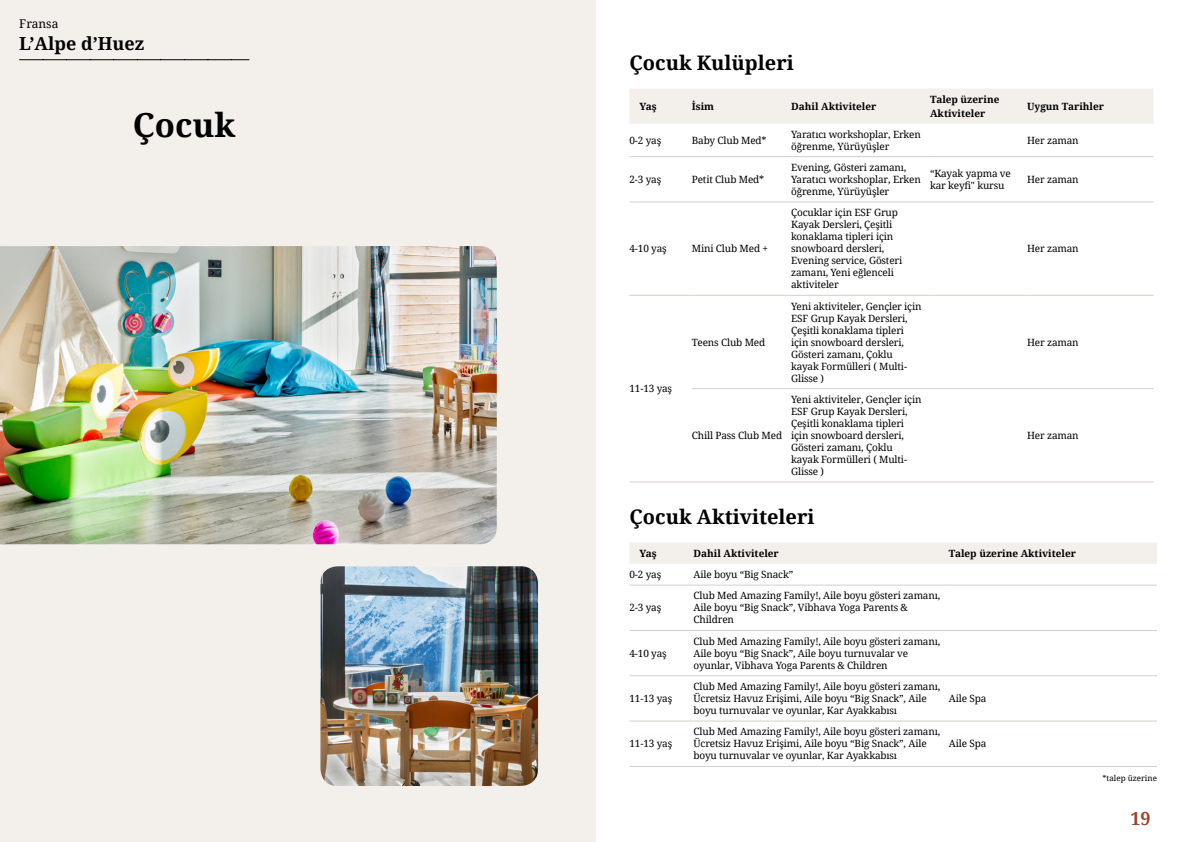
<style>
.page{position:relative;width:1191px;height:842px;background:#fff}
.page>*{position:absolute;margin:0;border:0;box-sizing:border-box;transform-origin:0 0}
.t1{font:700 33px "Noto Serif";color:#000}
.t2{font:700 20px "Noto Serif";color:#000}
.t3{font:700 18px "Noto Serif";color:#000}
.t4{font:700 18px "Noto Serif";color:#9d432c}
.t5{font:12px "Noto Serif";color:#000}
.t6{font:10px/12px "Noto Serif";letter-spacing:-.015em;color:#000}
.t7{font:700 10px/14px "Noto Serif";color:#000}
.t8{font:8px "Noto Serif";color:#000}
</style>
<div class="page">
<div style="left:0;top:0;width:595px;height:842px;background:#f3f0ec"></div>
<img style="left:0;top:246px;width:497px;height:298px">
<img style="left:320px;top:566px;width:218px;height:220px">
<svg style="left:20px;top:59px;width:229px;height:1px"></svg>
<div style="left:630px;top:89px;width:523px;height:35px;background:#f3f0ec"></div>
<hr style="left:629px;top:481px;width:63px;height:1px;background:#d7cdc1">
<hr style="left:629px;top:156px;width:63px;height:1px;background:#d7cdc1">
<hr style="left:692px;top:156px;width:99px;height:1px;background:#d7cdc1">
<hr style="left:791px;top:156px;width:139px;height:1px;background:#d7cdc1">
<hr style="left:930px;top:156px;width:97px;height:1px;background:#d7cdc1">
<hr style="left:1027px;top:156px;width:126px;height:1px;background:#d7cdc1">
<hr style="left:629px;top:201px;width:63px;height:1px;background:#d7cdc1">
<hr style="left:692px;top:201px;width:99px;height:1px;background:#d7cdc1">
<hr style="left:791px;top:201px;width:139px;height:1px;background:#d7cdc1">
<hr style="left:930px;top:201px;width:97px;height:1px;background:#d7cdc1">
<hr style="left:1027px;top:201px;width:126px;height:1px;background:#d7cdc1">
<hr style="left:629px;top:295px;width:63px;height:1px;background:#d7cdc1">
<hr style="left:692px;top:295px;width:99px;height:1px;background:#d7cdc1">
<hr style="left:791px;top:295px;width:139px;height:1px;background:#d7cdc1">
<hr style="left:930px;top:295px;width:97px;height:1px;background:#d7cdc1">
<hr style="left:1027px;top:295px;width:126px;height:1px;background:#d7cdc1">
<hr style="left:692px;top:388px;width:99px;height:1px;background:#d7cdc1">
<hr style="left:791px;top:388px;width:139px;height:1px;background:#d7cdc1">
<hr style="left:930px;top:388px;width:97px;height:1px;background:#d7cdc1">
<hr style="left:1027px;top:388px;width:126px;height:1px;background:#d7cdc1">
<hr style="left:692px;top:481px;width:99px;height:1px;background:#d7cdc1">
<hr style="left:791px;top:481px;width:139px;height:1px;background:#d7cdc1">
<hr style="left:930px;top:481px;width:97px;height:1px;background:#d7cdc1">
<hr style="left:1027px;top:481px;width:126px;height:1px;background:#d7cdc1">
<div style="left:630px;top:542px;width:527px;height:22px;background:#f3f0ec"></div>
<hr style="left:629px;top:585px;width:64px;height:1px;background:#d7cdc1">
<hr style="left:693px;top:585px;width:255px;height:1px;background:#d7cdc1">
<hr style="left:948px;top:585px;width:209px;height:1px;background:#d7cdc1">
<hr style="left:629px;top:630px;width:64px;height:1px;background:#d7cdc1">
<hr style="left:693px;top:630px;width:255px;height:1px;background:#d7cdc1">
<hr style="left:948px;top:630px;width:209px;height:1px;background:#d7cdc1">
<hr style="left:629px;top:675px;width:64px;height:1px;background:#d7cdc1">
<hr style="left:693px;top:675px;width:255px;height:1px;background:#d7cdc1">
<hr style="left:948px;top:675px;width:209px;height:1px;background:#d7cdc1">
<hr style="left:629px;top:720px;width:64px;height:1px;background:#d7cdc1">
<hr style="left:693px;top:720px;width:255px;height:1px;background:#d7cdc1">
<hr style="left:948px;top:720px;width:209px;height:1px;background:#d7cdc1">
<hr style="left:629px;top:766px;width:64px;height:1px;background:#d7cdc1">
<hr style="left:693px;top:766px;width:255px;height:1px;background:#d7cdc1">
<hr style="left:948px;top:766px;width:209px;height:1px;background:#d7cdc1">
<p class="t5" style="left:19px;top:16px;width:41px">Fransa</p>
<h3 class="t3" style="left:19px;top:31px;width:127px">L’Alpe d’Huez</h3>
<h1 class="t1" style="left:133px;top:102px;width:104px">Çocuk</h1>
<h2 class="t2" style="left:629px;top:49px;width:166px">Çocuk Kulüpleri</h2>
<p class="t7" style="left:639px;top:99px;width:19px">Yaş</p>
<p class="t7" style="left:692px;top:99px;width:24px">İsim</p>
<p class="t7" style="left:791px;top:99px;width:87px">Dahil Aktiviteler</p>
<p class="t7" style="left:930px;top:92px;width:71px">Talep üzerine<br>Aktiviteler</p>
<p class="t7" style="left:1027px;top:99px;width:78px">Uygun Tarihler</p>
<p class="t6" style="left:629px;top:134px;width:33px">0-2 yaş</p>
<p class="t6" style="left:692px;top:134px;width:76px">Baby Club Med*</p>
<p class="t6" style="left:791px;top:128px;width:131px">Yaratıcı workshoplar, Erken öğrenme, Yürüyüşler</p>
<p class="t6" style="left:1027px;top:134px;width:53px">Her zaman</p>
<p class="t6" style="left:629px;top:173px;width:33px">2-3 yaş</p>
<p class="t6" style="left:692px;top:173px;width:74px">Petit Club Med*</p>
<p class="t6" style="left:791px;top:161px;width:131px">Evening, Gösteri zamanı,<br>Yaratıcı workshoplar, Erken öğrenme, Yürüyüşler</p>
<p class="t6" style="left:930px;top:167px;width:82px">“Kayak yapma ve kar keyfi" kursu</p>
<p class="t6" style="left:1027px;top:173px;width:53px">Her zaman</p>
<p class="t6" style="left:629px;top:242px;width:39px">4-10 yaş</p>
<p class="t6" style="left:692px;top:242px;width:78px">Mini Club Med +</p>
<p class="t6" style="left:791px;top:206px;width:113px">Çocuklar için ESF Grup<br>Kayak Dersleri, Çeşitli konaklama tipleri için snowboard dersleri,<br>Evening service, Gösteri zamanı, Yeni eğlenceli aktiviteler</p>
<p class="t6" style="left:1027px;top:242px;width:53px">Her zaman</p>
<p class="t6" style="left:692px;top:335px;width:75px">Teens Club Med</p>
<p class="t6" style="left:791px;top:299px;width:132px">Yeni aktiviteler, Gençler için<br>ESF Grup Kayak Dersleri,<br>Çeşitli konaklama tipleri için snowboard dersleri,<br>Gösteri zamanı, Çoklu kayak Formülleri ( Multi-<br>Glisse )</p>
<p class="t6" style="left:1027px;top:335px;width:53px">Her zaman</p>
<p class="t6" style="left:629px;top:382px;width:44px">11-13 yaş</p>
<p class="t6" style="left:692px;top:429px;width:92px">Chill Pass Club Med</p>
<p class="t6" style="left:791px;top:393px;width:132px">Yeni aktiviteler, Gençler için<br>ESF Grup Kayak Dersleri,<br>Çeşitli konaklama tipleri için snowboard dersleri,<br>Gösteri zamanı, Çoklu kayak Formülleri ( Multi-<br>Glisse )</p>
<p class="t6" style="left:1027px;top:429px;width:53px">Her zaman</p>
<h2 class="t2" style="left:629px;top:503px;width:186px">Çocuk Aktiviteleri</h2>
<p class="t7" style="left:639px;top:546px;width:19px">Yaş</p>
<p class="t7" style="left:693px;top:546px;width:87px">Dahil Aktiviteler</p>
<p class="t7" style="left:948px;top:546px;width:129px">Talep üzerine Aktiviteler</p>
<p class="t6" style="left:629px;top:568px;width:33px">0-2 yaş</p>
<p class="t6" style="left:693px;top:568px;width:101px">Aile boyu “Big Snack”</p>
<p class="t6" style="left:629px;top:601px;width:33px">2-3 yaş</p>
<p class="t6" style="left:693px;top:589px;width:248px">Club Med Amazing Family!, Aile boyu gösteri zamanı,<br>Aile boyu “Big Snack”, Vibhava Yoga Parents &amp;<br>Children</p>
<p class="t6" style="left:629px;top:647px;width:39px">4-10 yaş</p>
<p class="t6" style="left:629px;top:692px;width:44px">11-13 yaş</p>
<p class="t6" style="left:629px;top:737px;width:44px">11-13 yaş</p>
<p class="t6" style="left:693px;top:635px;width:248px">Club Med Amazing Family!, Aile boyu gösteri zamanı,<br>Aile boyu “Big Snack”, Aile boyu turnuvalar ve oyunlar, Vibhava Yoga Parents &amp; Children</p>
<p class="t6" style="left:693px;top:680px;width:248px">Club Med Amazing Family!, Aile boyu gösteri zamanı,<br>Ücretsiz Havuz Erişimi, Aile boyu “Big Snack”, Aile boyu turnuvalar ve oyunlar, Kar Ayakkabısı</p>
<p class="t6" style="left:693px;top:725px;width:248px">Club Med Amazing Family!, Aile boyu gösteri zamanı,<br>Ücretsiz Havuz Erişimi, Aile boyu “Big Snack”, Aile boyu turnuvalar ve oyunlar, Kar Ayakkabısı</p>
<p class="t6" style="left:948px;top:692px;width:39px">Aile Spa</p>
<p class="t6" style="left:948px;top:737px;width:39px">Aile Spa</p>
<p class="t8" style="left:1102px;top:772px;width:56px">*talep üzerine</p>
<h3 class="t4" style="left:1130px;top:806px;width:22px">19</h3>
</div>
